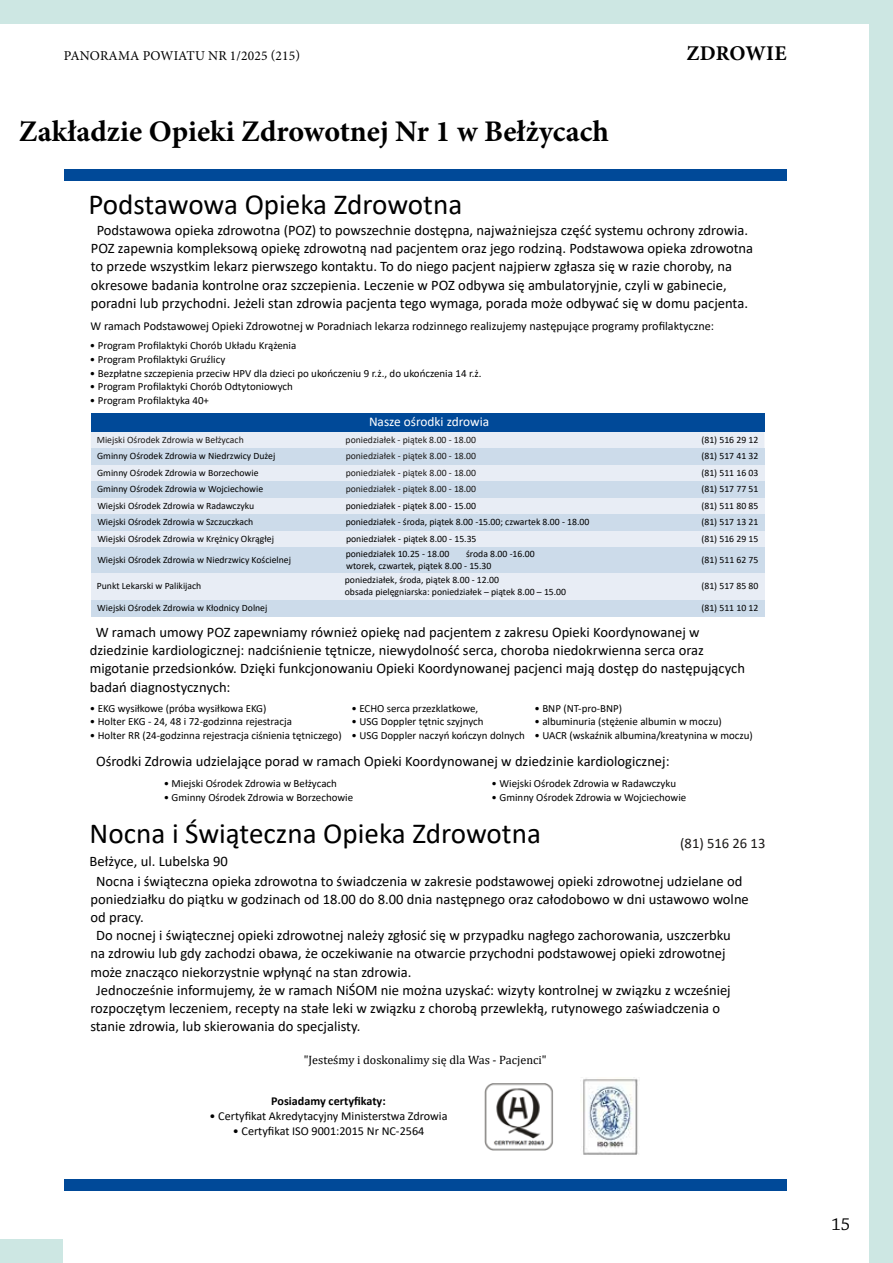
<style>
.page{position:relative;width:893px;height:1263px;background:#fff}
.page>*{position:absolute;margin:0;border:0;box-sizing:border-box;transform-origin:0 0}
.t1{font:700 30px "Minion Pro";color:#000}
.t2{font:29.1px "Calibri";color:#000}
.t3{font:700 21px "Minion Pro";letter-spacing:.005em;color:#000}
.t4{font:18px "Chaparral Pro";color:#000}
.t5{font:14.55px/18.1px "Calibri";color:#000}
.t6{font:14.55px "Calibri";color:#1b1918}
.t7{font:13.5px "Minion Pro";letter-spacing:.01em;color:#000}
.t8{font:13.35px "Calibri";color:#fff}
.t9{font:12.15px "Calibri";color:#000}
.t10{font:12.15px "Cambria";color:#000}
.t11{font:700 12.15px "Calibri";color:#000}
.t12{font:10.95px "Calibri";color:#000}
.t13{font:9.75px/16.5px "Calibri";color:#000}
.t14{font:9.75px "Calibri";color:#1b1918}
</style>
<div class="page">
<img style="left:583px;top:1078px;width:55px;height:77px">
<img style="left:484px;top:1083px;width:69px;height:68px">
<div style="left:64px;top:169px;width:723px;height:12px;background:#004998"></div>
<div style="left:64px;top:1179px;width:723px;height:12px;background:#004998"></div>
<div style="left:91px;top:498px;width:673px;height:16px;background:#e8edf5"></div>
<div style="left:91px;top:514px;width:673px;height:17px;background:#ccdbea"></div>
<div style="left:91px;top:531px;width:673px;height:16px;background:#e8edf5"></div>
<div style="left:91px;top:547px;width:673px;height:27px;background:#ccdbea"></div>
<div style="left:91px;top:413px;width:673px;height:19px;background:#004998"></div>
<div style="left:91px;top:432px;width:673px;height:16px;background:#e8edf5"></div>
<div style="left:91px;top:448px;width:673px;height:17px;background:#ccdbea"></div>
<div style="left:91px;top:465px;width:673px;height:16px;background:#e8edf5"></div>
<div style="left:91px;top:481px;width:673px;height:17px;background:#ccdbea"></div>
<div style="left:91px;top:600px;width:673px;height:16px;background:#ccdbea"></div>
<div style="left:91px;top:574px;width:673px;height:26px;background:#e8edf5"></div>
<div style="left:869px;top:0;width:24px;height:1263px;background:#cde7e3"></div>
<div style="left:0;top:0;width:893px;height:23px;background:#cde7e3"></div>
<div style="left:0;top:1239px;width:63px;height:24px;background:#cde7e3"></div>
<p class="t7" style="left:64px;top:46px;width:238px">PANORAMA POWIATU NR 1/2025 (215)</p>
<h1 class="t1" style="left:19px;top:110px;width:592px">Zakładzie Opieki Zdrowotnej Nr 1 w Bełżycach</h1>
<h2 class="t2" style="left:88px;top:184px;width:375px">Podstawowa Opieka Zdrowotna</h2>
<h3 class="t3" style="left:687px;top:38px;width:101px">ZDROWIE</h3>
<p class="t5" style="left:91px;top:221px;width:664px;text-indent:6px">Podstawowa opieka zdrowotna (POZ) to powszechnie dostępna, najważniejsza część systemu ochrony zdrowia.<br>POZ zapewnia kompleksową opiekę zdrowotną nad pacjentem oraz jego rodziną. Podstawowa opieka zdrowotna to przede wszystkim lekarz pierwszego kontaktu. To do niego pacjent najpierw zgłasza się w razie choroby, na okresowe badania kontrolne oraz szczepienia. Leczenie w POZ odbywa się ambulatoryjnie, czyli w gabinecie, poradni lub przychodni. Jeżeli stan zdrowia pacjenta tego wymaga, porada może odbywać się w domu pacjenta.</p>
<p class="t9" style="left:91px;top:318px;width:625px">W ramach Podstawowej Opieki Zdrowotnej w Poradniach lekarza rodzinnego realizujemy następujące programy profilaktyczne:</p>
<p class="t12" style="left:90px;top:338px;width:208px">• Program Profilaktyki Chorób Układu Krążenia</p>
<p class="t12" style="left:90px;top:352px;width:137px">• Program Profilaktyki Gruźlicy</p>
<p class="t12" style="left:90px;top:365px;width:393px">• Bezpłatne szczepienia przeciw HPV dla dzieci po ukończeniu 9 r.ż., do ukończenia 14 r.ż.</p>
<p class="t12" style="left:90px;top:379px;width:205px">• Program Profilaktyki Chorób Odtytoniowych</p>
<p class="t12" style="left:90px;top:393px;width:121px">• Program Profilaktyka 40+</p>
<p class="t8" style="left:369px;top:413px;width:122px">Nasze ośrodki zdrowia</p>
<p class="t14" style="left:97px;top:433px;width:148px">Miejski Ośrodek Zdrowia w Bełżycach</p>
<p class="t14" style="left:346px;top:433px;width:132px">poniedziałek - piątek 8.00 - 18.00</p>
<p class="t13" style="left:701px;top:431px;width:58px;text-align:justify">(81) 516 29 12 (81) 517 41 32 (81) 511 16 03 (81) 517 77 51 (81) 511 80 85 (81) 517 13 21 (81) 516 29 15</p>
<p class="t13" style="left:97px;top:447px;width:180px">Gminny Ośrodek Zdrowia w Niedrzwicy Dużej<br>Gminny Ośrodek Zdrowia w Borzechowie</p>
<p class="t14" style="left:346px;top:449px;width:132px">poniedziałek - piątek 8.00 - 18.00</p>
<p class="t14" style="left:346px;top:466px;width:132px">poniedziałek - piątek 8.00 - 18.00</p>
<p class="t13" style="left:97px;top:480px;width:168px">Gminny Ośrodek Zdrowia w Wojciechowie</p>
<p class="t14" style="left:346px;top:482px;width:132px">poniedziałek - piątek 8.00 - 18.00</p>
<p class="t13" style="left:97px;top:497px;width:178px">Wiejski Ośrodek Zdrowia w Radawczyku<br>Wiejski Ośrodek Zdrowia w Szczuczkach<br>Wiejski Ośrodek Zdrowia w Krężnicy Okrągłej</p>
<p class="t13" style="left:346px;top:497px;width:245px">poniedziałek - piątek 8.00 - 15.00<br>poniedziałek - środa, piątek 8.00 -15.00; czwartek 8.00 - 18.00</p>
<p class="t13" style="left:346px;top:531px;width:132px;line-height:15px">poniedziałek - piątek 8.00 - 15.35 poniedziałek 10.25 - 18.00</p>
<p class="t13" style="left:346px;top:547px;width:190px;line-height:12.5px;text-indent:120px">środa 8.00 -16.00 wtorek, czwartek, piątek 8.00 - 15.30</p>
<p class="t13" style="left:97px;top:551px;width:195px">Wiejski Ośrodek Zdrowia w Niedrzwicy Kościelnej</p>
<p class="t13" style="left:701px;top:551px;width:58px">(81) 511 62 75</p>
<p class="t13" style="left:345px;top:573px;width:223px;line-height:12.1px">poniedziałek, środa, piątek 8.00 - 12.00<br>obsada pielęgniarska: poniedziałek – piątek 8.00 – 15.00</p>
<p class="t13" style="left:97px;top:577px;width:106px">Punkt Lekarski w Palikijach</p>
<p class="t13" style="left:701px;top:577px;width:58px">(81) 517 85 80</p>
<p class="t13" style="left:97px;top:599px;width:172px">Wiejski Ośrodek Zdrowia w Kłodnicy Dolnej</p>
<p class="t13" style="left:701px;top:599px;width:58px">(81) 511 10 12</p>
<p class="t5" style="left:90px;top:623px;width:657px;text-indent:6px">W ramach umowy POZ zapewniamy również opiekę nad pacjentem z zakresu Opieki Koordynowanej w dziedzinie kardiologicznej: nadciśnienie tętnicze, niewydolność serca, choroba niedokrwienna serca oraz migotanie przedsionków. Dzięki funkcjonowaniu Opieki Koordynowanej pacjenci mają dostęp do następujących badań diagnostycznych:</p>
<p class="t12" style="left:90px;top:700px;width:178px">• EKG wysiłkowe (próba wysiłkowa EKG)</p>
<p class="t12" style="left:90px;top:714px;width:204px">• Holter EKG - 24, 48 i 72-godzinna rejestracja</p>
<p class="t12" style="left:90px;top:728px;width:253px">• Holter RR (24-godzinna rejestracja ciśnienia tętniczego)</p>
<p class="t12" style="left:351px;top:700px;width:128px">• ECHO serca przezklatkowe,</p>
<p class="t12" style="left:351px;top:714px;width:134px">• USG Doppler tętnic szyjnych</p>
<p class="t12" style="left:351px;top:727px;width:175px">• USG Doppler naczyń kończyn dolnych</p>
<p class="t12" style="left:534px;top:700px;width:89px">• BNP (NT-pro-BNP)</p>
<p class="t12" style="left:534px;top:714px;width:189px">• albuminuria (stężenie albumin w moczu)</p>
<p class="t12" style="left:534px;top:728px;width:220px">• UACR (wskaźnik albumina/kreatynina w moczu)</p>
<p class="t5" style="left:96px;top:752px;width:575px">Ośrodki Zdrowia udzielające porad w ramach Opieki Koordynowanej w dziedzinie kardiologicznej:</p>
<p class="t12" style="left:164px;top:776px;width:175px">• Miejski Ośrodek Zdrowia w Bełżycach</p>
<p class="t12" style="left:164px;top:789px;width:191px">• Gminny Ośrodek Zdrowia w Borzechowie</p>
<p class="t12" style="left:492px;top:776px;width:186px">• Wiejski Ośrodek Zdrowia w Radawczyku</p>
<p class="t12" style="left:492px;top:789px;width:196px">• Gminny Ośrodek Zdrowia w Wojciechowie</p>
<h2 class="t2" style="left:90px;top:813px;width:453px">Nocna i Świąteczna Opieka Zdrowotna</h2>
<p class="t5" style="left:90px;top:852px;width:140px">Bełżyce, ul. Lubelska 90</p>
<p class="t6" style="left:680px;top:833px;width:87px">(81) 516 26 13</p>
<p class="t5" style="left:96px;top:871px;width:648px">Nocna i świąteczna opieka zdrowotna to świadczenia w zakresie podstawowej opieki zdrowotnej udzielane od</p>
<p class="t5" style="left:90px;top:889px;width:660px">poniedziałku do piątku w godzinach od 18.00 do 8.00 dnia następnego oraz całodobowo w dni ustawowo wolne</p>
<p class="t5" style="left:90px;top:908px;width:55px">od pracy.</p>
<p class="t5" style="left:96px;top:926px;width:636px">Do nocnej i świątecznej opieki zdrowotnej należy zgłosić się w przypadku nagłego zachorowania, uszczerbku</p>
<p class="t5" style="left:90px;top:944px;width:637px">na zdrowiu lub gdy zachodzi obawa, że oczekiwanie na otwarcie przychodni podstawowej opieki zdrowotnej</p>
<p class="t5" style="left:90px;top:962px;width:323px">może znacząco niekorzystnie wpłynąć na stan zdrowia.</p>
<p class="t5" style="left:96px;top:980px;width:636px">Jednocześnie informujemy, że w ramach NiŚOM nie można uzyskać: wizyty kontrolnej w związku z wcześniej</p>
<p class="t5" style="left:90px;top:999px;width:631px">rozpoczętym leczeniem, recepty na stałe leki w związku z chorobą przewlekłą, rutynowego zaświadczenia o</p>
<p class="t5" style="left:90px;top:1017px;width:272px">stanie zdrowia, lub skierowania do specjalisty.</p>
<p class="t10" style="left:304px;top:1053px;width:244px">"Jesteśmy i doskonalimy się dla Was - Pacjenci"</p>
<p class="t11" style="left:271px;top:1092px;width:116px">Posiadamy certyfikaty:</p>
<p class="t9" style="left:209px;top:1108px;width:240px">• Certyfikat Akredytacyjny Ministerstwa Zdrowia</p>
<p class="t9" style="left:233px;top:1123px;width:193px">• Certyfikat ISO 9001:2015 Nr NC-2564</p>
<p class="t4" style="left:831px;top:1214px;width:20px">15</p>
</div>
